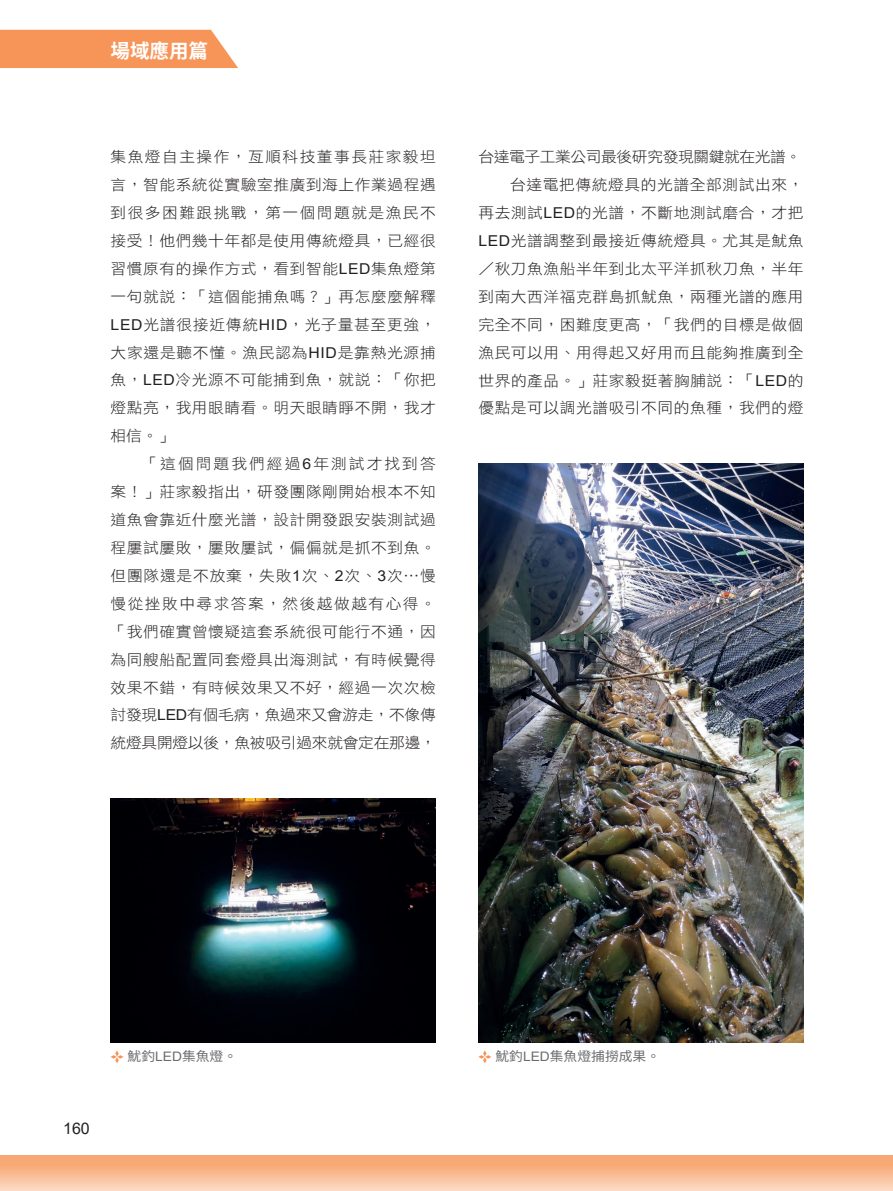
<style>
.page{position:relative;width:893px;height:1191px;background:#fff}
.page>*{position:absolute;margin:0;border:0;box-sizing:border-box;transform-origin:0 0}
.t1{font:700 19.5px "Source Han Sans TWHK";color:#fff}
.t2{font:15.9px "Arial";color:#231f20}
.t3{font:15px/27.9px "DF Hei Std W3";letter-spacing:.035em;color:#231f20;text-align:justify;scale:1.05 1}
.t4{font:13.05px "Source Han Sans TWHK";color:#6c6d70;scale:1.05 1}
.s1{font-family:"Arial"}
</style>
<div class="page">
<svg style="left:0;top:1155px;width:892px;height:36px"></svg>
<hr style="left:892px;top:1154px;width:1px;height:37px;background:#f8a875">
<img style="left:111px;top:798px;width:325px;height:244px">
<svg style="left:111px;top:1050px;width:13px;height:13px"></svg>
<img style="left:478px;top:463px;width:326px;height:579px">
<svg style="left:478px;top:1050px;width:13px;height:13px"></svg>
<div style="left:0;top:30px;width:238px;height:38px;background:#f79559"></div>
<h1 class="t1" style="left:111px;top:39px;width:99px">場域應用篇</h1>
<p class="t3" style="left:111px;top:143px;width:311px">集魚燈自主操作，亙順科技董事長莊家毅坦言，智能系統從實驗室推廣到海上作業過程遇到很多困難跟挑戰，第一個問題就是漁民不接受！他們幾十年都是使用傳統燈具，已經很習慣原有的操作方式，看到智能<span class="s1">LED</span>集魚燈第一句就說：「這個能捕魚嗎？」再怎麼麼解釋<span class="s1">LED</span>光譜很接近傳統<span class="s1">HID</span>，光子量甚至更強，大家還是聽不懂。漁民認為<span class="s1">HID</span>是靠熱光源捕魚，<span class="s1">LED</span>冷光源不可能捕到魚，就說：「你把燈點亮，我用眼睛看。明天眼睛睜不開，我才相信。」</p>
<p class="t3" style="left:111px;top:449px;width:311px;text-indent:32px">「這個問題我們經過<span class="s1">6</span>年測試才找到答案！」莊家毅指出，研發團隊剛開始根本不知道魚會靠近什麼光譜，設計開發跟安裝測試過程屢試屢敗，屢敗屢試，偏偏就是抓不到魚。但團隊還是不放棄，失敗<span class="s1">1</span>次、<span class="s1">2</span>次、<span class="s1">3</span>次⋯慢慢從挫敗中尋求答案，然後越做越有心得。「我們確實曾懷疑這套系統很可能行不通，因為同艘船配置同套燈具出海測試，有時候覺得效果不錯，有時候效果又不好，經過一次次檢討發現<span class="s1">LED</span>有個毛病，魚過來又會游走，不像傳統燈具開燈以後，魚被吸引過來就會定在那邊，</p>
<p class="t3" style="left:478px;top:143px;width:311px;text-align:right">台達電子工業公司最後研究發現關鍵就在光譜。台達電把傳統燈具的光譜全部測試出來，<br>再去測試<span class="s1">LED</span>的光譜，不斷地測試磨合，才把<br><span class="s1">LED</span>光譜調整到最接近傳統燈具。尤其是魷魚／秋刀魚漁船半年到北太平洋抓秋刀魚，半年到南大西洋福克群島抓魷魚，兩種光譜的應用完全不同，困難度更高，「我們的目標是做個漁民可以用、用得起又好用而且能夠推廣到全世界的產品。」莊家毅挺著胸脯說：「<span class="s1">LED</span>的優點是可以調光譜吸引不同的魚種，我們的燈</p>
<p class="t2" style="left:63px;top:1117px;width:28px">160</p>
<p class="t4" style="left:128px;top:1049px;width:106px">魷釣<span class="s1">LED</span>集魚燈。</p>
<p class="t4" style="left:495px;top:1049px;width:158px">魷釣<span class="s1">LED</span>集魚燈捕撈成果。</p>
</div>
